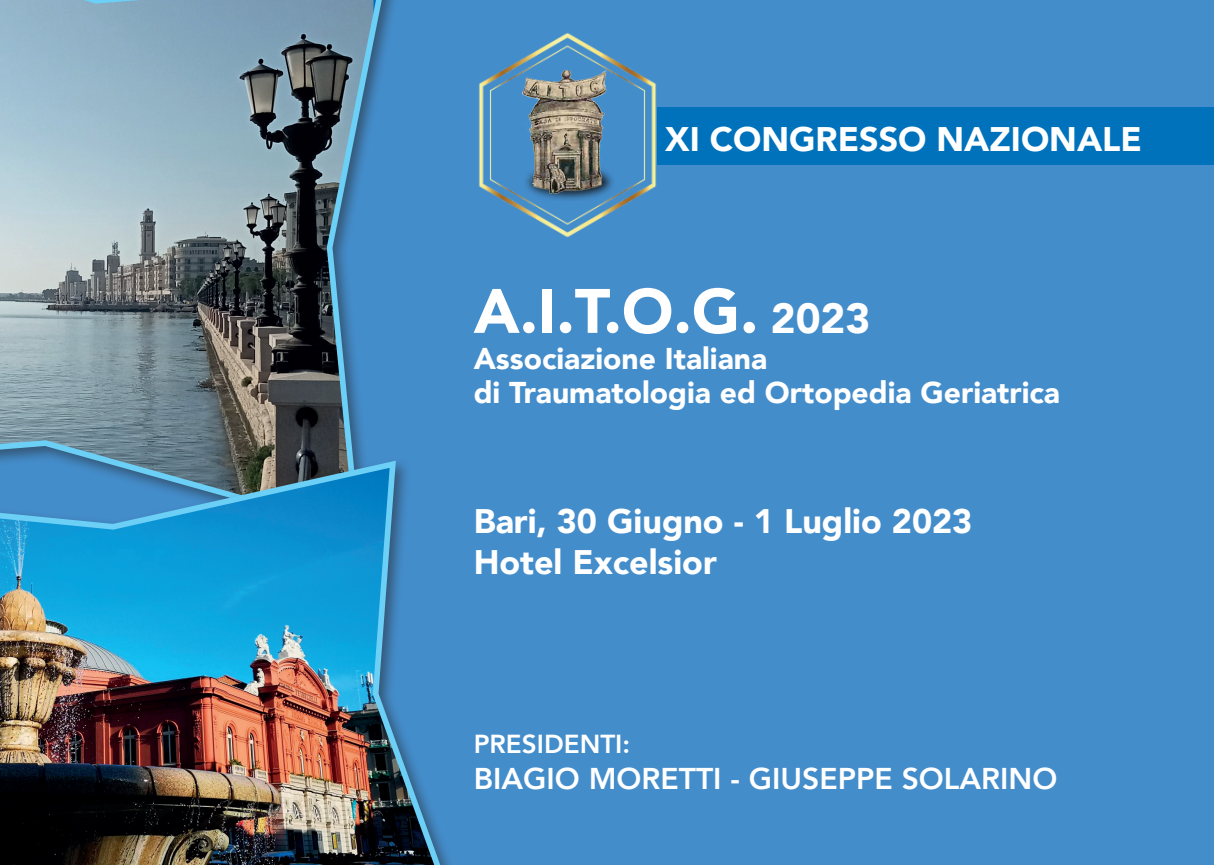
<style>
.page{position:relative;width:1214px;height:865px;background:#fff}
.page>*{position:absolute;margin:0;border:0;box-sizing:border-box;transform-origin:0 0}
.t1{font:900 62px "Avenir";color:#fff}
.t2{font:900 34px/40.8px "Avenir";color:#fff}
.t3{font:900 30px/34px "Avenir";color:#fff}
.t4{font:800 30px "Avenir";color:#fff}
.t5{font:800 26px "Avenir";color:#fff}
.s1{font-size:42px}
</style>
<div class="page">
<div style="left:0;top:0;width:1213px;height:865px;background:#448dcb"></div>
<div style="left:657px;top:108px;width:556px;height:57px;background:#0072bc"></div>
<svg style="left:0;top:0;width:390px;height:456px;background:#758e9d"></svg>
<img style="left:0;top:457px;width:450px;height:408px">
<img style="left:478px;top:33px;width:179px;height:205px">
<img style="left:517px;top:68px;width:95px;height:127px">
<p class="t2" style="left:665px;top:117px;width:478px">XI CONGRESSO NAZIONALE</p>
<h1 class="t1" style="left:473px;top:258px;width:398px">A.I.T.O.G. <span class="s1">2023</span></h1>
<p class="t3" style="left:473px;top:340px;width:588px">Associazione Italiana<br>di Traumatologia ed Ortopedia Geriatrica</p>
<p class="t2" style="left:473px;top:500px;width:500px">Bari, 30 Giugno - 1 Luglio 2023<br>Hotel Excelsior</p>
<p class="t5" style="left:473px;top:724px;width:158px">PRESIDENTI:</p>
<p class="t4" style="left:473px;top:755px;width:585px">BIAGIO MORETTI - GIUSEPPE SOLARINO</p>
</div>
